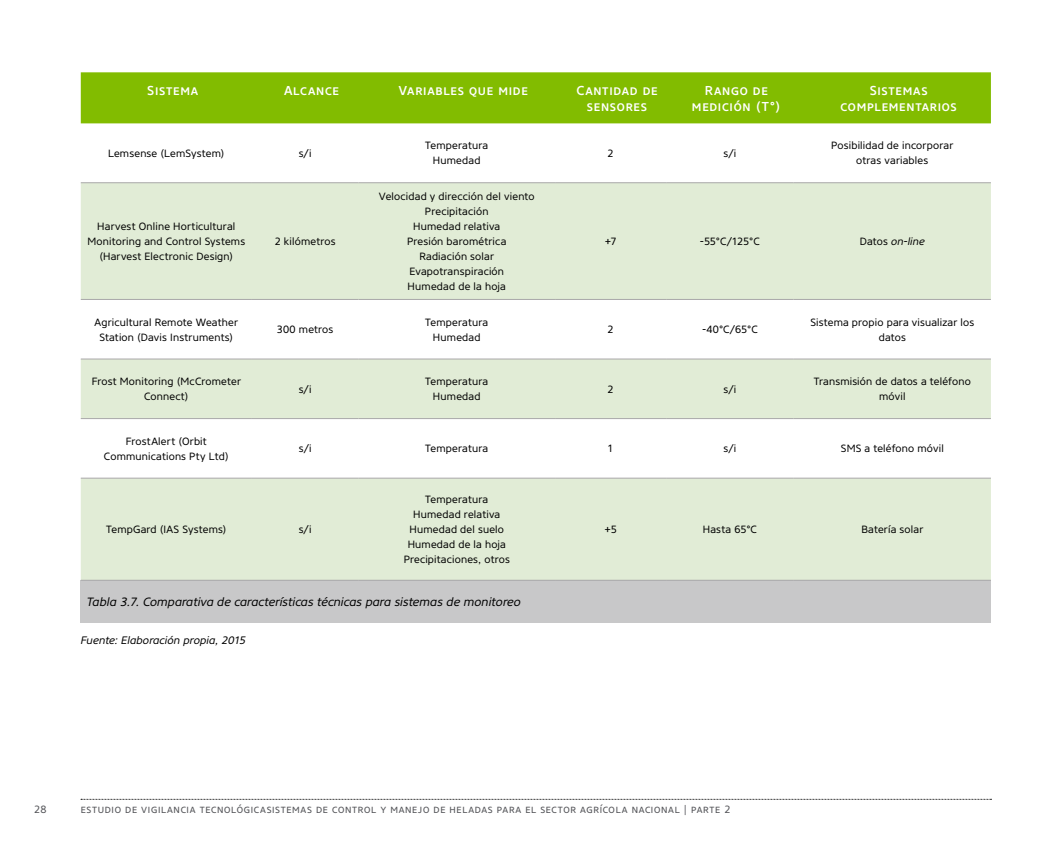
<style>
.page{position:relative;width:1063px;height:851px;background:#fff}
.page>*{position:absolute;margin:0;border:0;box-sizing:border-box;transform-origin:0 0}
.t1{font:500 12.9px/16.5px "Core Sans NRSC55";letter-spacing:.055em;color:#fff;text-align:center}
.t2{font:italic 12px "Core Sans NR45";letter-spacing:.005em;color:#000}
.t3{font:italic 10.8px "Core Sans NR45";letter-spacing:.015em;color:#000}
.t4{font:10.5px/15px "Core Sans NR45";letter-spacing:.015em;color:#000;text-align:center}
.t5{font:10.5px "Core Sans NRSC45";letter-spacing:.065em;color:#55565a}
.t6{font:italic 10.5px "Core Sans NR45";letter-spacing:.015em;color:#000}
.s1{font-style:normal}
</style>
<div class="page">
<svg style="left:81px;top:798px;width:910px;height:1px"></svg>
<div style="left:81px;top:72px;width:910px;height:51px;background:#82bc00"></div>
<svg style="left:81px;top:183px;width:910px;height:397px;fill:#e1ecd6"></svg>
<div style="left:81px;top:580px;width:910px;height:42px;background:#c8c8c9"></div>
<hr style="left:81px;top:478px;width:171px;height:1px;background:#a9a8a9">
<hr style="left:252px;top:478px;width:106px;height:1px;background:#a9a8a9">
<hr style="left:358px;top:478px;width:197px;height:1px;background:#a9a8a9">
<hr style="left:555px;top:478px;width:111px;height:1px;background:#a9a8a9">
<hr style="left:666px;top:478px;width:128px;height:1px;background:#a9a8a9">
<hr style="left:794px;top:478px;width:197px;height:1px;background:#a9a8a9">
<hr style="left:81px;top:580px;width:171px;height:1px;background:#a9a8a9">
<hr style="left:252px;top:580px;width:106px;height:1px;background:#a9a8a9">
<hr style="left:358px;top:580px;width:197px;height:1px;background:#a9a8a9">
<hr style="left:555px;top:580px;width:111px;height:1px;background:#a9a8a9">
<hr style="left:666px;top:580px;width:128px;height:1px;background:#a9a8a9">
<hr style="left:794px;top:580px;width:197px;height:1px;background:#a9a8a9">
<hr style="left:81px;top:359px;width:171px;height:1px;background:#a9a8a9">
<hr style="left:252px;top:359px;width:106px;height:1px;background:#a9a8a9">
<hr style="left:358px;top:359px;width:197px;height:1px;background:#a9a8a9">
<hr style="left:555px;top:359px;width:111px;height:1px;background:#a9a8a9">
<hr style="left:666px;top:359px;width:128px;height:1px;background:#a9a8a9">
<hr style="left:794px;top:359px;width:197px;height:1px;background:#a9a8a9">
<hr style="left:81px;top:418px;width:171px;height:1px;background:#a9a8a9">
<hr style="left:252px;top:418px;width:106px;height:1px;background:#a9a8a9">
<hr style="left:358px;top:418px;width:197px;height:1px;background:#a9a8a9">
<hr style="left:555px;top:418px;width:111px;height:1px;background:#a9a8a9">
<hr style="left:666px;top:418px;width:128px;height:1px;background:#a9a8a9">
<hr style="left:794px;top:418px;width:197px;height:1px;background:#a9a8a9">
<hr style="left:81px;top:182px;width:171px;height:1px;background:#a9a8a9">
<hr style="left:252px;top:182px;width:106px;height:1px;background:#a9a8a9">
<hr style="left:358px;top:182px;width:197px;height:1px;background:#a9a8a9">
<hr style="left:555px;top:182px;width:111px;height:1px;background:#a9a8a9">
<hr style="left:666px;top:182px;width:128px;height:1px;background:#a9a8a9">
<hr style="left:794px;top:182px;width:197px;height:1px;background:#a9a8a9">
<hr style="left:81px;top:299px;width:171px;height:1px;background:#a9a8a9">
<hr style="left:252px;top:299px;width:106px;height:1px;background:#a9a8a9">
<hr style="left:358px;top:299px;width:197px;height:1px;background:#a9a8a9">
<hr style="left:555px;top:299px;width:111px;height:1px;background:#a9a8a9">
<hr style="left:666px;top:299px;width:128px;height:1px;background:#a9a8a9">
<hr style="left:794px;top:299px;width:197px;height:1px;background:#a9a8a9">
<p class="t1" style="left:147px;top:82px;width:52px">Sistema</p>
<p class="t1" style="left:284px;top:82px;width:57px">Alcance</p>
<p class="t1" style="left:398px;top:82px;width:131px">Variables que mide</p>
<p class="t1" style="left:576px;top:82px;width:83px">Cantidad de sensores</p>
<p class="t1" style="left:692px;top:82px;width:90px">Rango de medición (T°)</p>
<p class="t1" style="left:841px;top:82px;width:118px">Sistemas complementarios</p>
<p class="t4" style="left:108px;top:146px;width:118px">Lemsense (LemSystem)</p>
<p class="t4" style="left:299px;top:146px;width:14px">s/i</p>
<p class="t4" style="left:425px;top:138px;width:64px">Temperatura<br>Humedad</p>
<p class="t4" style="left:608px;top:146px;width:8px">2</p>
<p class="t4" style="left:723px;top:146px;width:14px">s/i</p>
<p class="t4" style="left:831px;top:138px;width:124px">Posibilidad de incorporar otras variables</p>
<p class="t4" style="left:87px;top:219px;width:159px">Harvest Online Horticultural<br>Monitoring and Control Systems (Harvest Electronic Design)</p>
<p class="t4" style="left:275px;top:234px;width:62px">2 kilómetros</p>
<p class="t4" style="left:379px;top:189px;width:157px">Velocidad y dirección del viento<br>Precipitación<br>Humedad relativa<br>Presión barométrica<br>Radiación solar<br>Evapotranspiración<br>Humedad de la hoja</p>
<p class="t4" style="left:605px;top:234px;width:13px">+7</p>
<p class="t4" style="left:700px;top:234px;width:62px">-55°C/125°C</p>
<p class="t6" style="left:860px;top:234px;width:67px"><span class="s1">Datos</span> on-line</p>
<p class="t4" style="left:95px;top:314px;width:145px">Agricultural Remote Weather<br>Station (Davis Instruments)</p>
<p class="t4" style="left:277px;top:322px;width:58px">300 metros</p>
<p class="t4" style="left:425px;top:314px;width:64px">Temperatura<br>Humedad</p>
<p class="t4" style="left:608px;top:322px;width:8px">2</p>
<p class="t4" style="left:702px;top:322px;width:57px">-40°C/65°C</p>
<p class="t4" style="left:810px;top:314px;width:165px">Sistema propio para visualizar los datos</p>
<p class="t4" style="left:92px;top:374px;width:151px">Frost Monitoring (McCrometer<br>Connect)</p>
<p class="t4" style="left:299px;top:381px;width:14px">s/i</p>
<p class="t4" style="left:425px;top:374px;width:64px">Temperatura<br>Humedad</p>
<p class="t4" style="left:608px;top:381px;width:8px">2</p>
<p class="t4" style="left:723px;top:381px;width:14px">s/i</p>
<p class="t4" style="left:814px;top:374px;width:158px">Transmisión de datos a teléfono móvil</p>
<p class="t4" style="left:104px;top:433px;width:126px">FrostAlert (Orbit<br>Communications Pty Ltd)</p>
<p class="t4" style="left:299px;top:441px;width:14px">s/i</p>
<p class="t4" style="left:425px;top:441px;width:64px">Temperatura</p>
<p class="t4" style="left:608px;top:441px;width:8px">1</p>
<p class="t4" style="left:723px;top:441px;width:14px">s/i</p>
<p class="t4" style="left:841px;top:441px;width:104px">SMS a teléfono móvil</p>
<p class="t4" style="left:106px;top:522px;width:122px">TempGard (IAS Systems)</p>
<p class="t4" style="left:299px;top:522px;width:14px">s/i</p>
<p class="t4" style="left:404px;top:492px;width:108px">Temperatura<br>Humedad relativa<br>Humedad del suelo<br>Humedad de la hoja<br>Precipitaciones, otros</p>
<p class="t2" style="left:87px;top:594px;width:436px">Tabla 3.7. Comparativa de características técnicas para sistemas de monitoreo</p>
<p class="t3" style="left:81px;top:633px;width:167px">Fuente: Elaboración propia, 2015</p>
<p class="t4" style="left:604px;top:522px;width:14px">+5</p>
<p class="t4" style="left:703px;top:522px;width:56px">Hasta 65°C</p>
<p class="t4" style="left:861px;top:522px;width:63px">Batería solar</p>
<p class="t5" style="left:34px;top:802px;width:14px">28</p>
<p class="t5" style="left:81px;top:802px;width:651px">ESTUDIO DE VIGILANCIA TECNOLÓGICASISTEMAS DE CONTROL Y MANEJO DE HELADAS PARA EL SECTOR AGRÍCOLA NACIONAL | PARTE 2</p>
</div>
